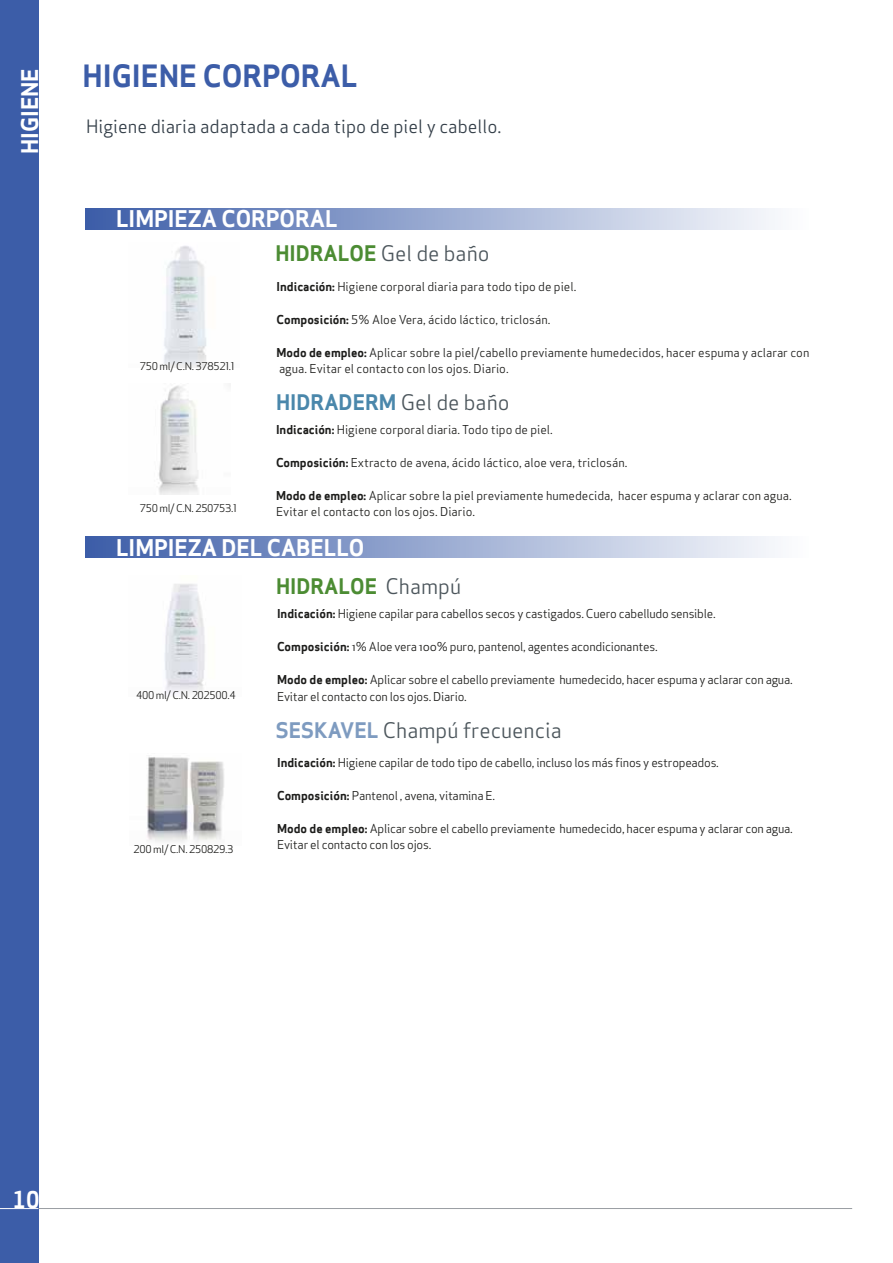
<style>
.page{position:relative;width:893px;height:1263px;background:#fff}
.page>*{position:absolute;margin:0;border:0;box-sizing:border-box;transform-origin:0 0}
.t1{font:30px "Apex Sans Bold T";color:#3c5da8}
.t2{font:22.5px "Apex Sans Bold T";color:#fff}
.t3{font:21px "Apex Sans Book ST";color:#4c565c}
.t4{font:21px "Apex Sans Bold T";color:#4a87ab}
.t5{font:21px "Apex Sans Bold T";color:#4c8c33}
.t6{font:18px "Apex Sans Book ST";color:#333e48}
.t7{font:12px/16.5px "Apex Sans Book ST";letter-spacing:-.02em;color:#1d1d1b}
.t8{font:12px/16.5px "Apex Sans Book ST";color:#1d1d1b}
.t9{font:10.5px "Apex Sans Book C";letter-spacing:-.03em;color:#1d1d1b}
.s1{font-family:"Apex Sans Book ST"}
.s2{font-family:"Apex Sans Bold T";color:#4c8c33}
.s3{font-family:"Apex Sans Bold T"}
.s4{font-family:"Apex Sans Book C"}
.s5{font-family:"Apex Sans Book ST";color:#4c565c}
.s6{font-family:"Apex Sans Bold T";color:#7e9bc0}
</style>
<div class="page">
<img style="left:159px;top:385px;width:39px;height:110px">
<img style="left:164px;top:584px;width:41px;height:109px">
<img style="left:164px;top:246px;width:43px;height:121px">
<div style="left:0;top:0;width:39px;height:1263px;background:#3c5da8"></div>
<hr style="left:0;top:1208px;width:38px;height:1px;background:#fff">
<hr style="left:39px;top:1208px;width:813px;height:1px;background:#999ea3">
<div style="left:86px;top:208px;width:722px;height:21px;background:linear-gradient(to right,#3c5da8,#fdfefe)"></div>
<div style="left:86px;top:537px;width:722px;height:21px;background:linear-gradient(to right,#3c5da8,#fdfefe)"></div>
<img style="left:147px;top:757px;width:77px;height:86px">
<p class="t2" style="left:15px;top:154px;width:87px;rotate:-90deg">HIGIENE</p>
<p class="t1" style="left:82px;top:57px;width:277px">HIGIENE CORPORAL</p>
<p class="t6" style="left:86px;top:115px;width:417px">Higiene diaria adaptada a cada tipo de piel y cabello.</p>
<p class="t2" style="left:116px;top:204px;width:223px">LIMPIEZA CORPORAL</p>
<p class="t9" style="left:140px;top:359px;width:96px">750 <span class="s1">ml/</span> C.N. 378521.1</p>
<p class="t9" style="left:140px;top:501px;width:99px">750 <span class="s1">ml/</span> C.N. 250753.1</p>
<p class="t3" style="left:275px;top:240px;width:216px"><span class="s2">HIDRALOE</span> Gel de baño</p>
<p class="t8" style="left:277px;top:278px;width:301px"><span class="s3">Indicación:</span> Higiene corporal diaria para todo tipo de piel.</p>
<p class="t8" style="left:277px;top:311px;width:275px"><span class="s3">Composición:</span> <span class="s4">5%</span> Aloe Vera, ácido láctico, triclosán.</p>
<p class="t8" style="left:277px;top:344px;width:534px"><span class="s3">Modo de empleo:</span> Aplicar sobre la piel/cabello previamente humedecidos, hacer espuma y aclarar con agua. Evitar el contacto con los ojos. Diario.</p>
<p class="t4" style="left:276px;top:388px;width:235px">HIDRADERM <span class="s5">Gel de baño</span></p>
<p class="t8" style="left:276px;top:421px;width:278px"><span class="s3">Indicación:</span> Higiene corporal diaria. Todo tipo de piel.</p>
<p class="t8" style="left:276px;top:454px;width:353px"><span class="s3">Composición:</span> Extracto de avena, ácido láctico, aloe vera, triclosán.</p>
<p class="t8" style="left:276px;top:487px;width:517px"><span class="s3">Modo de empleo:</span> Aplicar sobre la piel previamente humedecida, hacer espuma y aclarar con agua.<br>Evitar el contacto con los ojos. Diario.</p>
<p class="t2" style="left:116px;top:533px;width:250px">LIMPIEZA DEL CABELLO</p>
<p class="t9" style="left:136px;top:688px;width:101px">400 <span class="s1">ml/</span> C.N. 202500.4</p>
<p class="t9" style="left:134px;top:842px;width:101px">200 <span class="s1">ml/</span> C.N. 250829.3</p>
<p class="t5" style="left:276px;top:573px;width:187px">HIDRALOE <span class="s5">Champú</span></p>
<p class="t7" style="left:277px;top:606px;width:440px"><span class="s3">Indicación:</span> Higiene capilar para cabellos secos y castigados. Cuero cabelludo sensible.</p>
<p class="t7" style="left:277px;top:639px;width:382px"><span class="s3">Composición:</span> 1% Aloe vera 100% puro, pantenol, agentes acondicionantes.</p>
<p class="t7" style="left:277px;top:672px;width:517px"><span class="s3">Modo de empleo:</span> Aplicar sobre el cabello previamente humedecido, hacer espuma y aclarar con agua.<br>Evitar el contacto con los ojos. Diario.</p>
<p class="t3" style="left:276px;top:717px;width:287px"><span class="s6">SESKAVEL</span> Champú frecuencia</p>
<p class="t7" style="left:277px;top:754px;width:443px"><span class="s3">Indicación:</span> Higiene capilar de todo tipo de cabello, incluso los más finos y estropeados.</p>
<p class="t7" style="left:277px;top:787px;width:220px"><span class="s3">Composición:</span> Pantenol , avena, vitamina E.</p>
<p class="t7" style="left:277px;top:820px;width:517px"><span class="s3">Modo de empleo:</span> Aplicar sobre el cabello previamente humedecido, hacer espuma y aclarar con agua.<br>Evitar el contacto con los ojos.</p>
<p class="t2" style="left:13px;top:1185px;width:28px">10</p>
</div>
